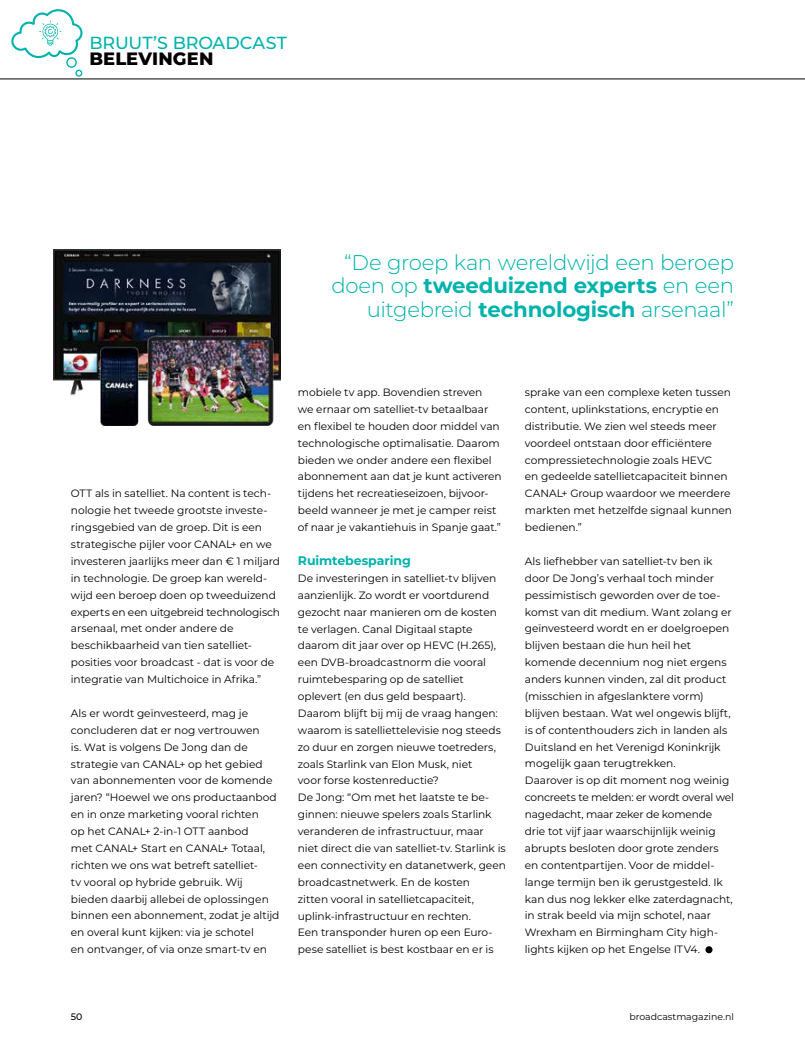
<style>
.page{position:relative;width:805px;height:1053px;background:#fff}
.page>*{position:absolute;margin:0;border:0;box-sizing:border-box;transform-origin:0 0}
.t1{font:300 21.25px/23.8px "Montserrat";letter-spacing:-.02em;color:#00b2ac;text-align:right}
.t2{font:800 17.88px "Montserrat";letter-spacing:.005em;color:#000}
.t3{font:500 17.5px "Montserrat";letter-spacing:-.005em;color:#00b2ac}
.t4{font:700 12.5px "Montserrat";letter-spacing:-.005em;color:#00b2ac}
.t5{font:10.62px/16.9px "Montserrat";letter-spacing:-.005em;color:#000}
.t6{font:9.38px "Montserrat";color:#000}
.t7{font:500 9.38px "Montserrat";color:#000}
.s1{font-weight:700}
</style>
<div class="page">
<img style="left:53px;top:249px;width:227px;height:176px">
<div style="left:705px;top:946px;width:7px;height:7px;background:#000;border-radius:50%"></div>
<hr style="left:0;top:79px;width:804px;height:1px;background:#000">
<svg style="left:11px;top:9px;width:71px;height:68px"></svg>
<h3 class="t3" style="left:89px;top:30px;width:199px">BRUUT’S BROADCAST</h3>
<h2 class="t2" style="left:89px;top:46px;width:125px">BELEVINGEN</h2>
<h1 class="t1" style="left:331px;top:249px;width:404px">“De groep kan wereldwijd een beroep doen op <span class="s1">tweeduizend experts</span> en een uitgebreid <span class="s1">technologisch</span> arsenaal”</h1>
<p class="t5" style="left:71px;top:485px;width:211px">OTT als in satelliet. Na content is tech&shy;nologie het tweede grootste investe&shy;ringsgebied van de groep. Dit is een strategische pijler voor CANAL+ en we investeren jaarlijks meer dan € 1 miljard in technologie. De groep kan wereld&shy;wijd een beroep doen op tweeduizend experts en een uitgebreid technologisch arsenaal, met onder andere de beschikbaarheid van tien satelliet&shy;posities voor broadcast - dat is voor de integratie van Multichoice in Afrika.”</p>
<p class="t5" style="left:71px;top:704px;width:210px">Als er wordt geïnvesteerd, mag je concluderen dat er nog vertrouwen<br>is. Wat is volgens De Jong dan de strategie van CANAL+ op het gebied van abonnementen voor de komende jaren? “Hoewel we ons productaanbod en in onze marketing vooral richten<br>op het CANAL+ 2-in-1 OTT aanbod<br>met CANAL+ Start en CANAL+ Totaal, richten we ons wat betreft satelliet-<br>tv vooral op hybride gebruik. Wij bieden daarbij allebei de oplossingen binnen een abonnement, zodat je altijd en overal kunt kijken: via je schotel<br>en ontvanger, of via onze smart-tv en</p>
<p class="t5" style="left:298px;top:383px;width:205px">mobiele tv app. Bovendien streven<br>we ernaar om satelliet-tv betaalbaar en flexibel te houden door middel van technologische optimalisatie. Daarom bieden we onder andere een flexibel abonnement aan dat je kunt activeren tijdens het recreatieseizoen, bijvoor&shy;beeld wanneer je met je camper reist of naar je vakantiehuis in Spanje gaat.”</p>
<p class="t4" style="left:298px;top:551px;width:114px">Ruimtebesparing</p>
<p class="t5" style="left:298px;top:569px;width:210px">De investeringen in satelliet-tv blijven aanzienlijk. Zo wordt er voortdurend gezocht naar manieren om de kosten te verlagen. Canal Digitaal stapte daarom dit jaar over op HEVC (H.265), een DVB-broadcastnorm die vooral ruimtebesparing op de satelliet oplevert (en dus geld bespaart).<br>Daarom blijft bij mij de vraag hangen: waarom is satelliettelevisie nog steeds zo duur en zorgen nieuwe toetreders, zoals Starlink van Elon Musk, niet<br>voor forse kostenreductie?<br>De Jong: “Om met het laatste te be&shy;ginnen: nieuwe spelers zoals Starlink veranderen de infrastructuur, maar niet direct die van satelliet-tv. Starlink is een connectivity en datanetwerk, geen broadcastnetwerk. En de kosten<br>zitten vooral in satellietcapaciteit, uplink-infrastructuur en rechten.<br>Een transponder huren op een Euro&shy;pese satelliet is best kostbaar en er is</p>
<p class="t5" style="left:524px;top:383px;width:209px">sprake van een complexe keten tussen content, uplinkstations, encryptie en distributie. We zien wel steeds meer voordeel ontstaan door efficiëntere compressietechnologie zoals HEVC<br>en gedeelde satellietcapaciteit binnen CANAL+ Group waardoor we meerdere markten met hetzelfde signaal kunnen bedienen.”</p>
<p class="t5" style="left:524px;top:552px;width:211px">Als liefhebber van satelliet-tv ben ik door De Jong’s verhaal toch minder pessimistisch geworden over de toe&shy;komst van dit medium. Want zolang er geïnvesteerd wordt en er doelgroepen blijven bestaan die hun heil het komende decennium nog niet ergens anders kunnen vinden, zal dit product (misschien in afgeslanktere vorm) blijven bestaan. Wat wel ongewis blijft, is of contenthouders zich in landen als Duitsland en het Verenigd Koninkrijk mogelijk gaan terugtrekken.<br>Daarover is op dit moment nog weinig concreets te melden: er wordt overal wel nagedacht, maar zeker de komende drie tot vijf jaar waarschijnlijk weinig abrupts besloten door grote zenders en contentpartijen. Voor de middel&shy;lange termijn ben ik gerustgesteld. Ik kan dus nog lekker elke zaterdagnacht, in strak beeld via mijn schotel, naar Wrexham en Birmingham City high&shy;lights kijken op het Engelse ITV4.</p>
<p class="t7" style="left:71px;top:1009px;width:13px">50</p>
<p class="t6" style="left:629px;top:1009px;width:106px">broadcastmagazine.nl</p>
</div>
